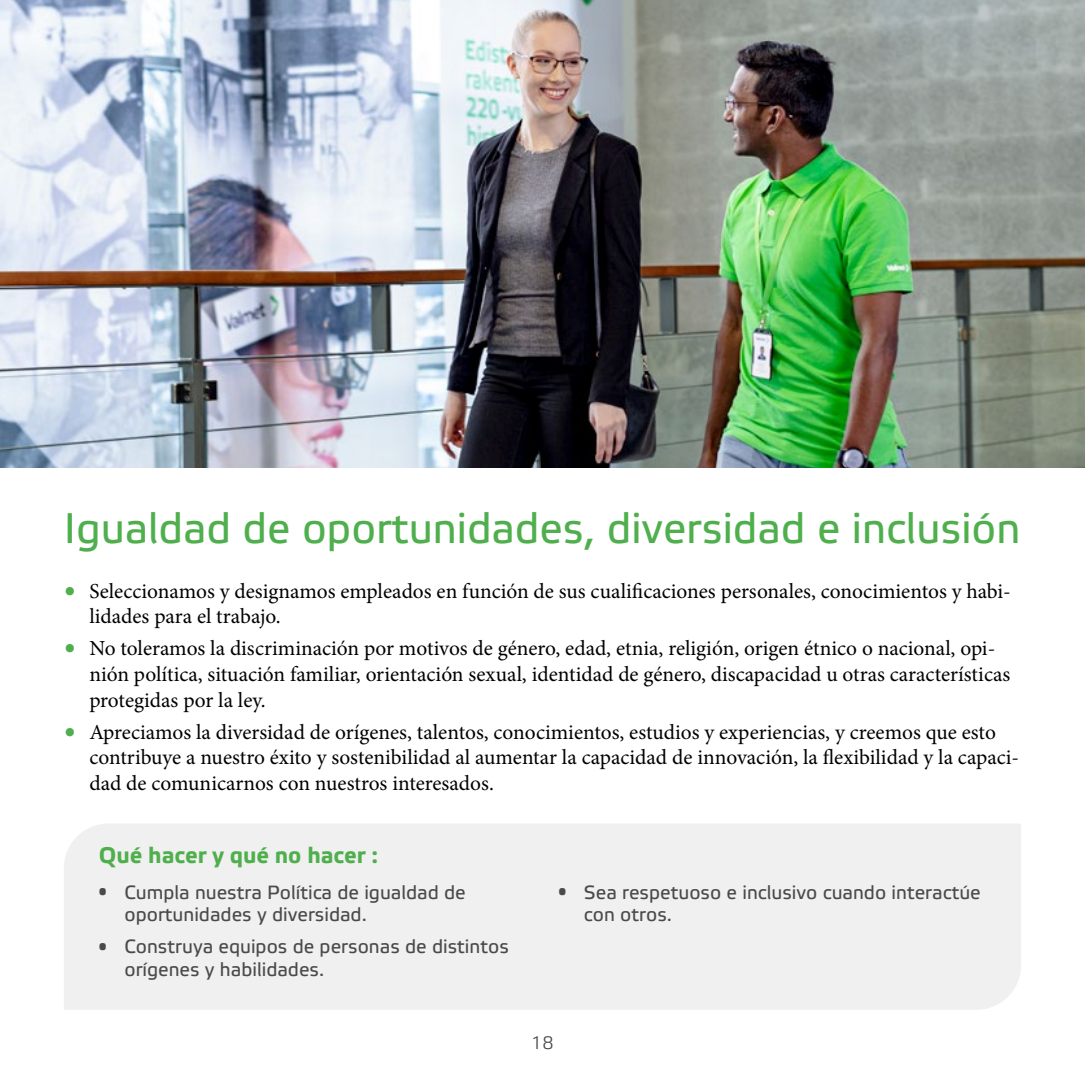
<style>
.page{position:relative;width:1085px;height:1085px;background:#fff}
.page>*{position:absolute;margin:0;border:0;box-sizing:border-box;transform-origin:0 0}
.t1{font:42.75px "Etelka Text";color:#4faf4d}
.t2{font:700 22.5px "Etelka Text";color:#4faf4d}
.t3{font:21.38px/25.7px "Minion Pro";color:#000}
.t4{font:19.12px/22.5px "Etelka Text";color:#4a4a49}
.t5{font:300 18px "Etelka";color:#4a4a49}
.s1{font-size:31.5px;color:#4faf4d}
.s2{font-size:13.5px}
</style>
<div class="page">
<img style="left:0;top:0;width:1084px;height:468px">
<div style="left:64px;top:824px;width:956px;height:185px;background:#f0f0f0"></div>
<h1 class="t1" style="left:64px;top:501px;width:958px">Igualdad de oportunidades, diversidad e inclusión</h1>
<p class="t3" style="left:89px;top:578px;width:922px;text-indent:-26px"><span class="s1">•</span> Seleccionamos y designamos empleados en función de sus cualificaciones personales, conocimientos y habi&shy;lidades para el trabajo.</p>
<p class="t3" style="left:89px;top:635px;width:922px;text-indent:-26px"><span class="s1">•</span> No toleramos la discriminación por motivos de género, edad, etnia, religión, origen étnico o nacional, opi&shy;nión política, situación familiar, orientación sexual, identidad de género, discapacidad u otras características protegidas por la ley.</p>
<p class="t3" style="left:89px;top:719px;width:931px;text-indent:-26px"><span class="s1">•</span> Apreciamos la diversidad de orígenes, talentos, conocimientos, estudios y experiencias, y creemos que esto contribuye a nuestro éxito y sostenibilidad al aumentar la capacidad de innovación, la flexibilidad y la capaci&shy;dad de comunicarnos con nuestros interesados.</p>
<p class="t2" style="left:99px;top:841px;width:281px">Qué hacer y qué no hacer :</p>
<p class="t4" style="left:124px;top:881px;width:343px;text-indent:-26px"><span class="s2">•</span> Cumpla nuestra Política de igualdad de oportunidades y diversidad.</p>
<p class="t4" style="left:124px;top:935px;width:386px;text-indent:-26px"><span class="s2">•</span> Construya equipos de personas de distintos orígenes y habilidades.</p>
<p class="t4" style="left:584px;top:881px;width:398px;text-indent:-26px"><span class="s2">•</span> Sea respetuoso e inclusivo cuando interactúe con otros.</p>
<p class="t5" style="left:531px;top:1031px;width:24px">18</p>
</div>
